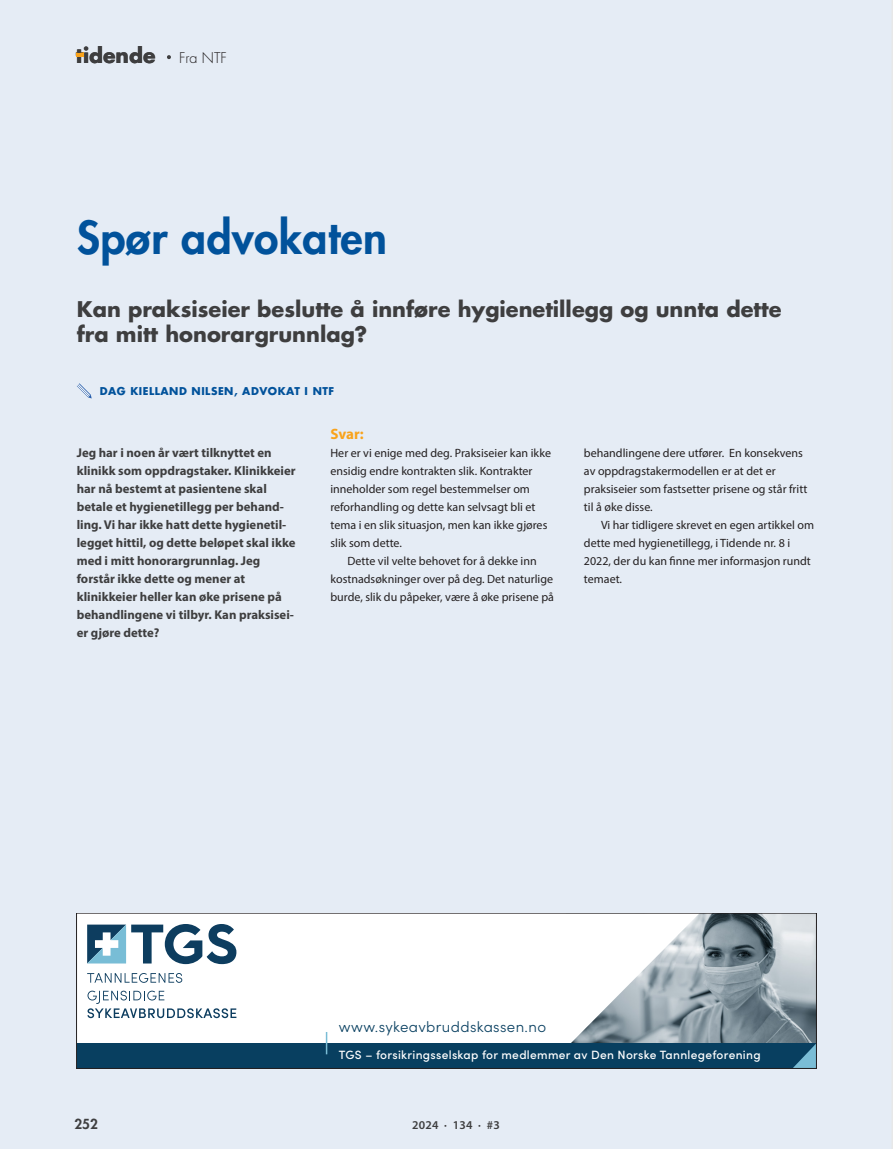
<style>
.page{position:relative;width:893px;height:1149px;background:#fff}
.page>*{position:absolute;margin:0;border:0;box-sizing:border-box;transform-origin:0 0}
.t1{font:800 44.25px "Futura Std";letter-spacing:.01em;color:#01529b}
.t2{font:700 21px/25.5px "Futura Std";color:#3e3e3f}
.t3{font:700 20.4px "Futura Std";color:#3e3e3f}
.t4{font:300 15px "Sofia Pro";letter-spacing:.025em;color:#083f60}
.t5{font:700 15px "Myriad Pro";color:#f9a31b}
.t6{font:300 14.4px "Futura Std";color:#231f20}
.t7{font:800 13.5px "Futura Std";color:#3e3e3f}
.t8{font:700 12.75px/18px "Myriad Pro";color:#3e3e3f}
.t9{font:12px/18px "Myriad Pro";color:#231f20}
.t10{font:500 12px "Sofia Pro";letter-spacing:.025em;color:#fff}
.t11{font:600 12px "Myriad Pro";letter-spacing:.02em;color:#3e3e3f}
.t12{font:700 10.5px "Futura Std";letter-spacing:.05em;color:#01529b}
</style>
<div class="page">
<div style="left:0;top:0;width:893px;height:1148px;background:#e5ecf5"></div>
<svg style="left:167px;top:55px;width:4px;height:4px"></svg>
<svg style="left:76px;top:53px;width:7px;height:3px"></svg>
<svg style="left:73px;top:379px;width:22px;height:22px"></svg>
<div style="left:77px;top:912px;width:739px;height:156px;background:#fff"></div>
<img style="left:700px;top:914px;width:114px;height:128px">
<svg style="left:325px;top:914px;width:375px;height:128px"></svg>
<svg style="left:87px;top:973px;width:96px;height:9px"></svg>
<svg style="left:87px;top:990px;width:149px;height:27px"></svg>
<svg style="left:87px;top:924px;width:149px;height:39px"></svg>
<div style="left:77px;top:1042px;width:739px;height:26px;background:#083f60"></div>
<svg style="left:792px;top:1042px;width:22px;height:24px"></svg>
<svg style="left:326px;top:1031px;width:1px;height:22px"></svg>
<h3 class="t3" style="left:76px;top:42px;width:81px">tidende</h3>
<p class="t6" style="left:179px;top:49px;width:49px">Fra NTF</p>
<h1 class="t1" style="left:77px;top:209px;width:312px">Spør advokaten</h1>
<h2 class="t2" style="left:77px;top:295px;width:706px">Kan praksiseier beslutte å innføre hygienetillegg og unnta dette fra mitt honorargrunnlag?</h2>
<p class="t12" style="left:100px;top:384px;width:236px">DAG KIELLAND NILSEN, ADVOKAT I NTF</p>
<p class="t8" style="left:77px;top:443px;width:220px">Jeg har i noen år vært tilknyttet en klinikk som oppdragstaker. Klinikkeier har nå bestemt at pasientene skal betale et hygienetillegg per behand&shy;ling. Vi har ikke hatt dette hygienetil&shy;legget hittil, og dette beløpet skal ikke med i mitt honorargrunnlag. Jeg forstår ikke dette og mener at klinikkeier heller kan øke prisene på behandlingene vi tilbyr. Kan praksisei&shy;er gjøre dette?</p>
<p class="t5" style="left:330px;top:424px;width:35px">Svar:</p>
<p class="t9" style="left:330px;top:444px;width:222px">Her er vi enige med deg. Praksiseier kan ikke ensidig endre kontrakten slik. Kontrakter inneholder som regel bestemmelser om reforhandling og dette kan selvsagt bli et tema i en slik situasjon, men kan ikke gjøres slik som dette.</p>
<p class="t9" style="left:330px;top:552px;width:225px;text-align:center">Dette vil velte behovet for å dekke inn kostnadsøkninger over på deg. Det naturlige burde, slik du påpeker, være å øke prisene på</p>
<p class="t9" style="left:584px;top:444px;width:225px">behandlingene dere utfører. En konsekvens av oppdragstakermodellen er at det er praksiseier som fastsetter prisene og står fritt til å øke disse.</p>
<p class="t9" style="left:584px;top:516px;width:231px;text-indent:17px">Vi har tidligere skrevet en egen artikkel om dette med hygienetillegg, i Tidende nr. 8 i 2022, der du kan finne mer informasjon rundt temaet.</p>
<p class="t4" style="left:339px;top:1015px;width:209px">www.sykeavbruddskassen.no</p>
<p class="t10" style="left:339px;top:1045px;width:423px">TGS – forsikringsselskap for medlemmer av Den Norske Tannlegeforening</p>
<p class="t7" style="left:74px;top:1115px;width:25px">252</p>
<p class="t11" style="left:412px;top:1117px;width:89px">2024 · 134 · #3</p>
</div>
